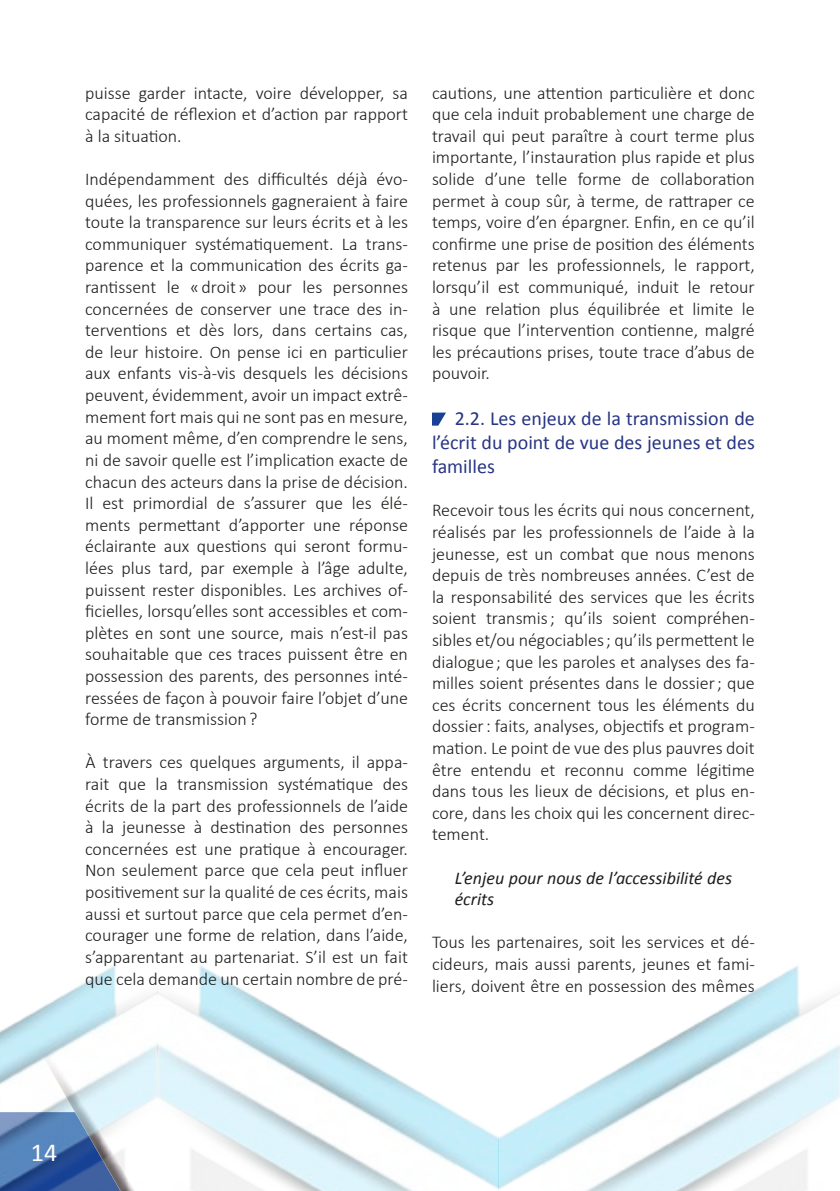
<style>
.page{position:relative;width:840px;height:1191px;background:#fff}
.page>*{position:absolute;margin:0;border:0;box-sizing:border-box;transform-origin:0 0}
.t1{font:26px "Calibri";color:#fff}
.t2{font:20px/24px "Calibri";color:#283583;text-align:justify}
.t3{font:300 18px/21.6px "Calibri";color:#1d1d1b;text-align:justify}
.t4{font:italic 18px/21.6px "Calibri";color:#1d1d1b}
</style>
<div class="page">
<img style="left:0;top:966px;width:839px;height:225px">
<svg style="left:432px;top:412px;width:14px;height:13px"></svg>
<p class="t3" style="left:85px;top:81px;width:324px">puisse garder intacte, voire développer, sa capacité de réflexion et d’action par rapport à la situation.</p>
<p class="t3" style="left:85px;top:167px;width:324px">Indépendamment des difficultés déjà évo&shy;quées, les professionnels gagneraient à faire toute la transparence sur leurs écrits et à les communiquer systématiquement. La trans&shy;parence et la communication des écrits ga&shy;rantissent le «droit » pour les personnes concernées de conserver une trace des in&shy;terventions et dès lors, dans certains cas, de leur histoire. On pense ici en particulier aux enfants vis-à-vis desquels les décisions peuvent, évidemment, avoir un impact extrê&shy;mement fort mais qui ne sont pas en mesure, au moment même, d’en comprendre le sens, ni de savoir quelle est l’implication exacte de chacun des acteurs dans la prise de décision.<br>Il est primordial de s’assurer que les élé&shy;ments permettant d’apporter une réponse éclairante aux questions qui seront formu&shy;lées plus tard, par exemple à l’âge adulte, puissent rester disponibles. Les archives of&shy;ficielles, lorsqu’elles sont accessibles et com&shy;plètes en sont une source, mais n’est-il pas souhaitable que ces traces puissent être en possession des parents, des personnes inté&shy;ressées de façon à pouvoir faire l’objet d’une forme de transmission?</p>
<p class="t3" style="left:85px;top:751px;width:324px">À travers ces quelques arguments, il appa&shy;rait que la transmission systématique des écrits de la part des professionnels de l’aide à la jeunesse à destination des personnes concernées est une pratique à encourager.<br>Non seulement parce que cela peut influer positivement sur la qualité de ces écrits, mais aussi et surtout parce que cela permet d’en&shy;courager une forme de relation, dans l’aide, s’apparentant au partenariat. S’il est un fait que cela demande un certain nombre de pré-</p>
<p class="t3" style="left:432px;top:81px;width:324px">cautions, une attention particulière et donc que cela induit probablement une charge de travail qui peut paraître à court terme plus importante, l’instauration plus rapide et plus solide d’une telle forme de collaboration permet à coup sûr, à terme, de rattraper ce temps, voire d’en épargner. Enfin, en ce qu’il confirme une prise de position des éléments retenus par les professionnels, le rapport, lorsqu’il est communiqué, induit le retour à une relation plus équilibrée et limite le risque que l’intervention contienne, malgré les précautions prises, toute trace d’abus de pouvoir.</p>
<p class="t2" style="left:432px;top:405px;width:324px;text-indent:23px">2.2. Les enjeux de la transmission de l’écrit du point de vue des jeunes et des familles</p>
<p class="t3" style="left:432px;top:499px;width:324px">Recevoir tous les écrits qui nous concernent, réalisés par les professionnels de l’aide à la jeunesse, est un combat que nous menons depuis de très nombreuses années. C’est de la responsabilité des services que les écrits soient transmis; qu’ils soient compréhen&shy;sibles et/ou négociables; qu’ils permettent le dialogue ; que les paroles et analyses des fa&shy;milles soient présentes dans le dossier; que ces écrits concernent tous les éléments du dossier: faits, analyses, objectifs et program&shy;mation. Le point de vue des plus pauvres doit être entendu et reconnu comme légitime dans tous les lieux de décisions, et plus en&shy;core, dans les choix qui les concernent direc&shy;tement.</p>
<p class="t4" style="left:454px;top:866px;width:279px">L’enjeu pour nous de l’accessibilité des écrits</p>
<p class="t3" style="left:432px;top:931px;width:324px">Tous les partenaires, soit les services et dé&shy;cideurs, mais aussi parents, jeunes et fami&shy;liers, doivent être en possession des mêmes</p>
<h1 class="t1" style="left:31px;top:1136px;width:28px">14</h1>
</div>
